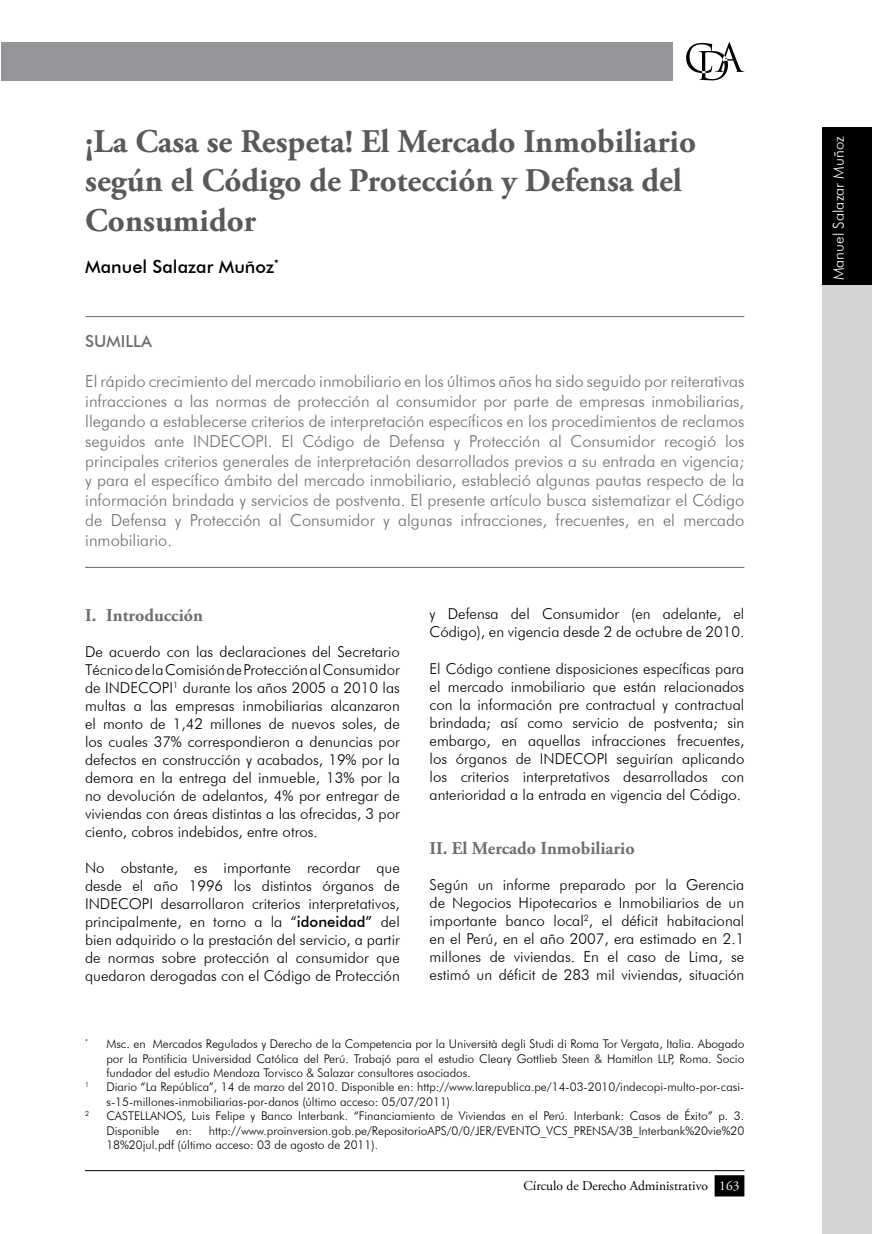
<style>
.page{position:relative;width:872px;height:1234px;background:#fff}
.page>*{position:absolute;margin:0;border:0;box-sizing:border-box;transform-origin:0 0}
.t1{font:700 33px/39.6px "Adobe Garamond Pro";color:#58595b}
.t2{font:700 18px "Adobe Garamond Pro";color:#6d6e71}
.t3{font:500 18px "Futura BT";color:#000}
.t4{font:300 16.5px/19.8px "Futura BT";color:#6d6e71;text-align:justify}
.t5{font:500 16.5px "Futura BT";color:#6d6e71}
.t6{font:300 15px/18px "Futura BT";color:#000;text-align:justify}
.t7{font:300 15px "Futura BT";color:#fff}
.t8{font:13.5px "Adobe Garamond Pro";color:#000}
.t9{font:300 12px/14.4px "Futura BT";color:#000}
.t10{font:300 7.05px "Futura BT";color:#000}
.s1{font-weight:500}
.s2{color:#fff}
</style>
<div class="page">
<svg style="left:686px;top:42px;width:58px;height:38px"></svg>
<hr style="left:85px;top:1169px;width:659px;height:1px;background:#000">
<div style="left:715px;top:1175px;width:28px;height:20px;background:#000"></div>
<div style="left:714px;top:1174px;width:30px;height:22px;border:2px solid #000"></div>
<div style="left:822px;top:229px;width:50px;height:1004px;background:#d1d3d4"></div>
<div style="left:822px;top:128px;width:50px;height:157px;background:#000"></div>
<div style="left:0;top:43px;width:673px;height:38px;background:#939598"></div>
<hr style="left:0;top:0;width:1px;height:1233px;background:#fff">
<hr style="left:85px;top:316px;width:659px;height:1px;background:#6d6e71">
<hr style="left:85px;top:567px;width:659px;height:1px;background:#6d6e71">
<h1 class="t1" style="left:85px;top:122px;width:612px">¡La Casa se Respeta! El Mercado Inmobiliario según el Código de Protección y Defensa del<br>Consumidor</h1>
<p class="t3" style="left:85px;top:256px;width:195px">Manuel Salazar Muñoz<sup>*</sup></p>
<p class="t5" style="left:85px;top:331px;width:20px">Sumilla</p>
<p class="t4" style="left:85px;top:371px;width:660px">E l rápido crecimiento del mercado inmobiliario en los últimos años ha sido seguido por reiterativas infracciones a las normas de protección al consumidor por parte de empresas inmobiliarias, llegando a establecerse criterios de interpretación específicos en los procedimientos de reclamos seguidos ante I NDECOPI . E l Código de Defensa y Protección al Consumidor recogió los principales criterios generales de interpretación desarrollados previos a su entrada en vigencia; y para el específico ámbito del mercado inmobiliario, estableció algunas pautas respecto de la información brindada y servicios de postventa. E l presente artículo busca sistematizar el Código de Defensa y Protección al Consumidor y algunas infracciones, frecuentes, en el mercado inmobiliario.</p>
<p class="t2" style="left:85px;top:604px;width:120px">I. Introducción</p>
<p class="t6" style="left:85px;top:642px;width:316px">De acuerdo con las declaraciones del Secretario Técnico de la Comisión de Protección al Consumidor de I NDECOPI <sup>1</sup> durante los años 2005 a 2010 las multas a las empresas inmobiliarias alcanzaron el monto de 1,42 millones de nuevos soles, de los cuales 37% correspondieron a denuncias por defectos en construcción y acabados, 19% por la demora en la entrega del inmueble, 13% por la no devolución de adelantos, 4% por entregar de viviendas con áreas distintas a las ofrecidas, 3 por ciento, cobros indebidos, entre otros.</p>
<p class="t6" style="left:85px;top:858px;width:316px">No obstante, es importante recordar que desde el año 1996 los distintos órganos de I NDE COPI desarrollaron criterios interpretativos, principalmente, en torno a la “<span class="s1">idoneidad”</span> del bien adquirido o la prestación del servicio, a partir de normas sobre protección al consumidor que quedaron derogadas con el Código de Protección</p>
<p class="t6" style="left:429px;top:605px;width:316px">y Defensa del Consumidor (en adelante, el<br>Código), en vigencia desde 2 de octubre de 2010.</p>
<p class="t6" style="left:429px;top:659px;width:316px">E l Código contiene disposiciones específicas para el mercado inmobiliario que están relacionados con la información pre contractual y contractual brindada; así como servicio de postventa; sin embargo, en aquellas infracciones frecuentes, los órganos de I NDECOPI seguirían aplicando los criterios interpretativos desarrollados con anterioridad a la entrada en vigencia del Código.</p>
<p class="t2" style="left:429px;top:837px;width:207px">II. El Mercado Inmobiliario</p>
<p class="t6" style="left:429px;top:875px;width:316px">Según un informe preparado por la Gerencia de Negocios Hipotecarios e I nmobiliarios de un importante banco local<sup>2</sup>, el déficit habitacional en el Perú, en el año 2007, era estimado en 2.1 millones de viviendas. En el caso de Lima, se estimó un déficit de 283 mil viviendas, situación</p>
<p class="t9" style="left:85px;top:1036px;width:661px"><sup>*</sup> Msc. en Mercados Regulados y Derecho de la Competencia por la Università degli Studi di Roma Tor Vergata, Italia. Abogado</p>
<p class="t9" style="left:106px;top:1050px;width:639px">por la Pontificia Universidad Católica del Perú. Trabajó para el estudio Cleary Gottlieb Steen &amp; Hamitlon LLP, Roma. Socio</p>
<p class="t9" style="left:106px;top:1065px;width:366px">fundador del estudio Mendoza Torvisco &amp; Salazar consultores asociados.</p>
<p class="t9" style="left:85px;top:1079px;width:661px"><sup>1</sup> Diario “La República”, 14 de marzo del 2010. Disponible en: http://www.larepublica.pe/14-03-2010/indecopi-multo-por-casi-</p>
<p class="t9" style="left:106px;top:1093px;width:345px">s-15-millones-inmobiliarias-por-danos (último acceso: 05/07/2011)</p>
<p class="t10" style="left:85px;top:1109px;width:6px">2</p>
<p class="t9" style="left:106px;top:1108px;width:639px">Castellanos, Luis Felipe y Banco I nterbank. “Financiamiento de Viviendas en el Perú. I nterbank: Casos de Éxito” p. 3.<br>Disponible</p>
<p class="t9" style="left:106px;top:1122px;width:639px;text-indent:103px">http://www.proinversion.gob.pe/RepositorioAPS/0/0/JE R/EVE NTO_VCS_PRE NSA/3B_I nterbank%20vie%20<br>18%20jul.pdf (último acceso: 03 de agosto de 2011).</p>
<p class="t9" style="left:176px;top:1122px;width:17px">en:</p>
<p class="t8" style="left:523px;top:1176px;width:217px">Círculo de Derecho Administrativo <span class="s2">163</span></p>
<p class="t7" style="left:829px;top:280px;width:145px;rotate:-90deg">Manuel Salazar Muñoz</p>
</div>
